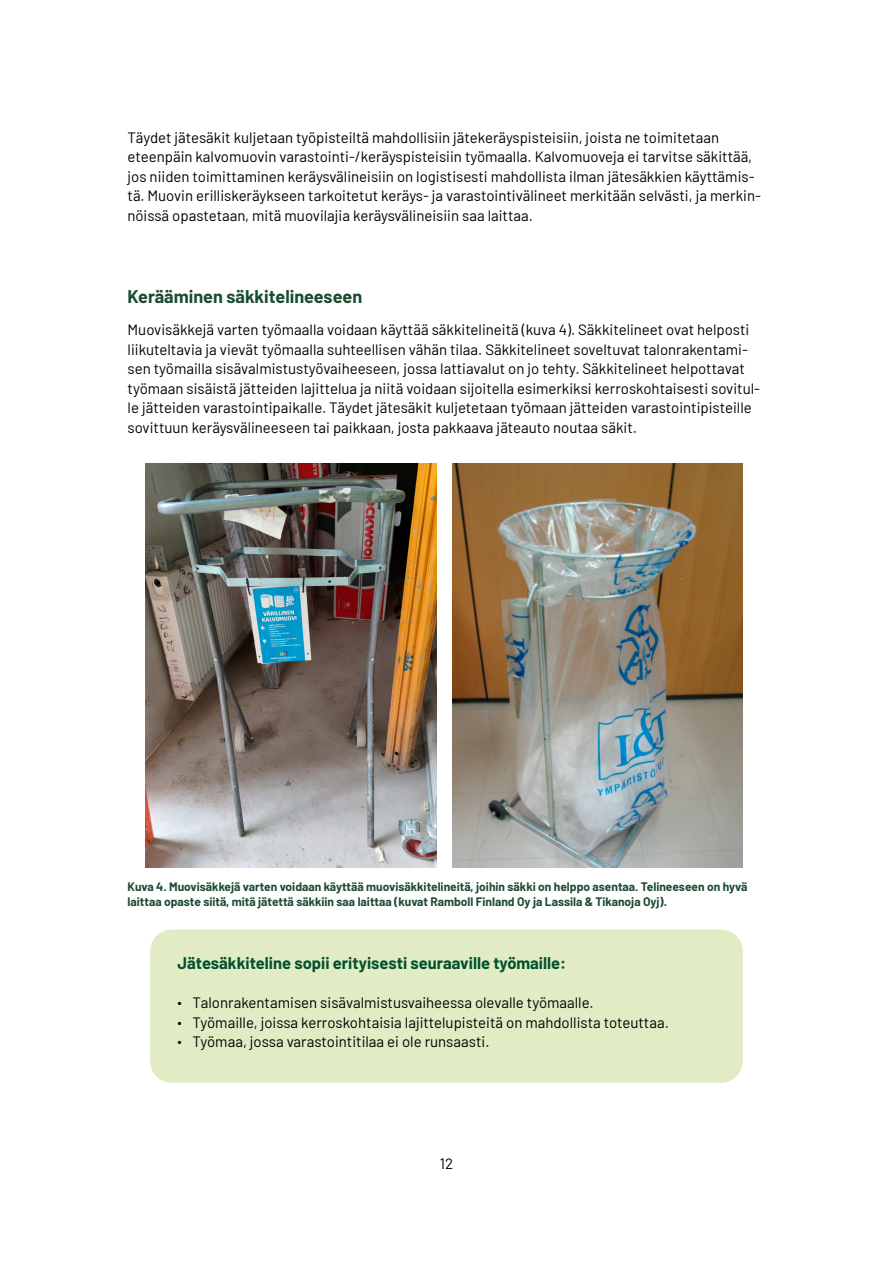
<style>
.page{position:relative;width:893px;height:1263px;background:#fff}
.page>*{position:absolute;margin:0;border:0;box-sizing:border-box;transform-origin:0 0}
.Otsikko2{font:700 18px "Barlow";color:#1b4b30}
.Leipäteksti-ei-sisen{font:700 16.5px "Barlow";color:#00512d}
.Leipäteksti-ei-sisen-2{font:15px/19.5px "Barlow";color:#000}
.luettelo{font:15px "Barlow";color:#000}
.kuvateksti{font:700 12px/14.2px "Barlow";color:#1b4b30}
.s1{font-family:"Myriad Pro";font-weight:300;font-stretch:condensed;font-size:18px}
</style>
<div class="page">
<img style="left:146px;top:463px;width:291px;height:405px">
<img style="left:452px;top:463px;width:291px;height:405px">
<div style="left:150px;top:929px;width:593px;height:154px;background:#e1ebc4;border-radius:21px"></div>
<p class="Leipäteksti-ei-sisen-2" style="left:128px;top:126px;width:635px">Täydet jätesäkit kuljetaan työpisteiltä mahdollisiin jätekeräyspisteisiin, joista ne toimitetaan eteenpäin kalvomuovin varastointi-/keräyspisteisiin työmaalla. Kalvomuoveja ei tarvitse säkittää, jos niiden toimittaminen keräysvälineisiin on logistisesti mahdollista ilman jätesäkkien käyttämis&shy;tä. Muovin erilliskeräykseen tarkoitetut keräys- ja varastointivälineet merkitään selvästi, ja merkin&shy;nöissä opastetaan, mitä muovilajia keräysvälineisiin saa laittaa.</p>
<h2 class="Otsikko2" style="left:128px;top:283px;width:236px">Kerääminen säkkitelineeseen</h2>
<p class="Leipäteksti-ei-sisen-2" style="left:128px;top:319px;width:634px">Muovisäkkejä varten työmaalla voidaan käyttää säkkitelineitä (kuva 4). Säkkitelineet ovat helposti liikuteltavia ja vievät työmaalla suhteellisen vähän tilaa. Säkkitelineet soveltuvat talonrakentami&shy;sen työmailla sisävalmistustyövaiheeseen, jossa lattiavalut on jo tehty. Säkkitelineet helpottavat työmaan sisäistä jätteiden lajittelua ja niitä voidaan sijoitella esimerkiksi kerroskohtaisesti sovitul&shy;le jätteiden varastointipaikalle. Täydet jätesäkit kuljetetaan työmaan jätteiden varastointipisteille sovittuun keräysvälineeseen tai paikkaan, josta pakkaava jäteauto noutaa säkit.</p>
<p class="kuvateksti" style="left:128px;top:879px;width:621px">Kuva 4. Muovisäkkejä varten voidaan käyttää muovisäkkitelineitä, joihin säkki on helppo asentaa. Telineeseen on hyvä laittaa opaste siitä, mitä jätettä säkkiin saa laittaa (kuvat Ramboll Finland Oy ja Lassila &amp; Tikanoja Oyj).</p>
<p class="Leipäteksti-ei-sisen" style="left:178px;top:951px;width:390px">Jätesäkkiteline sopii erityisesti seuraaville työmaille:</p>
<p class="luettelo" style="left:178px;top:992px;width:418px"><span class="s1">•</span> Talonrakentamisen sisävalmistusvaiheessa olevalle työmaalle.</p>
<p class="luettelo" style="left:178px;top:1011px;width:493px"><span class="s1">•</span> Työmaille, joissa kerroskohtaisia lajittelupisteitä on mahdollista toteuttaa.</p>
<p class="luettelo" style="left:178px;top:1031px;width:313px"><span class="s1">•</span> Työmaa, jossa varastointitilaa ei ole runsaasti.</p>
<p class="Leipäteksti-ei-sisen-2" style="left:440px;top:1153px;width:15px">12</p>
</div>
